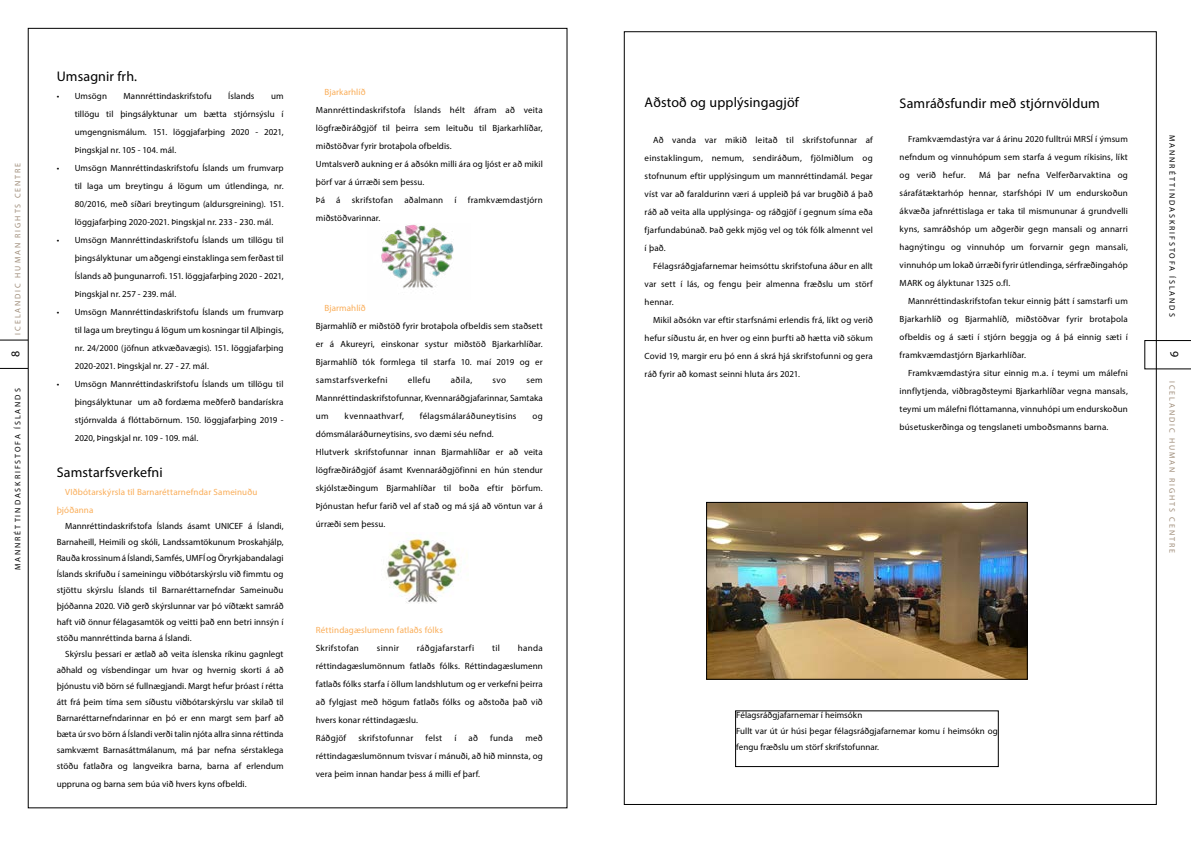
<style>
.page{position:relative;width:1191px;height:842px;background:#fff}
.page>*{position:absolute;margin:0;border:0;box-sizing:border-box;transform-origin:0 0}
.t1{font:14px "Myriad Pro";letter-spacing:.01em;color:#000}
.t2{font:12px "Myriad Pro";color:#000}
.t3{font:9px/18px "Myriad Pro";letter-spacing:.01em;color:#000;text-align:justify}
.t4{font:9px/18px "Myriad Pro";letter-spacing:.015em;color:#faad58}
.t5{font:9px "Myriad Pro";letter-spacing:.03em;color:#000}
.t6{font:9px "Myriad Pro";letter-spacing:.04em;color:#000}
.t7{font:9px "Myriad Pro";letter-spacing:.035em;color:#000}
.t8{font:8px "Myriad Pro";letter-spacing:.24em;color:#000}
.t9{font:8px "Myriad Pro";letter-spacing:.24em;color:#9f8d7a}
</style>
<div class="page">
<svg style="left:1144px;top:340px;width:47px;height:29px"></svg>
<svg style="left:0;top:340px;width:28px;height:29px"></svg>
<img style="left:386px;top:538px;width:73px;height:65px">
<img style="left:381px;top:224px;width:73px;height:65px">
<img style="left:708px;top:504px;width:317px;height:174px">
<div style="left:706px;top:502px;width:321px;height:178px;border:1px solid #000"></div>
<div style="left:735px;top:710px;width:263px;height:57px;border:1px solid #000"></div>
<p class="t9" style="left:13px;top:335px;width:174px;rotate:-90deg">ICELANDIC HUMAN RIGHTS CENTRE</p>
<h2 class="t2" style="left:8px;top:357px;width:8px;rotate:-90deg">8</h2>
<p class="t8" style="left:13px;top:570px;width:183px;rotate:-90deg">MANNRÉTTINDASKRIFSTOFA ÍSLANDS</p>
<h1 class="t1" style="left:57px;top:68px;width:82px">Umsagnir frh.</h1>
<p class="t3" style="left:57px;top:87px;width:52px">• Umsögn</p>
<p class="t3" style="left:124px;top:87px;width:90px">Mannréttindaskrifstofu</p>
<p class="t3" style="left:228px;top:87px;width:28px">Íslands</p>
<p class="t3" style="left:75px;top:87px;width:210px;text-indent:196px">um tillögu til þingsályktunar um bætta stjórnsýslu í umgengnismálum. 151. löggjafarþing 2020 - 2021, Þingskjal nr. 105 - 104. mál.</p>
<p class="t3" style="left:75px;top:159px;width:210px;text-indent:-18px">• Umsögn Mannréttindaskrifstofu Íslands um frumvarp til laga um breytingu á lögum um útlendinga, nr.<br>80/2016, með síðari breytingum (aldursgreining). 151. löggjafarþing 2020-2021. Þingskjal nr. 233 - 230. mál.</p>
<p class="t3" style="left:75px;top:231px;width:210px;text-indent:-18px">• Umsögn Mannréttindaskrifstofu Íslands um tillögu til þingsályktunar um aðgengi einstaklinga sem ferðast til Íslands að þungunarrofi. 151. löggjafarþing 2020 - 2021, Þingskjal nr. 257 - 239. mál.</p>
<p class="t3" style="left:75px;top:303px;width:210px;text-indent:-18px">• Umsögn Mannréttindaskrifstofu Íslands um frumvarp til laga um breytingu á lögum um kosningar til Alþingis, nr. 24/2000 (jöfnun atkvæðavægis). 151. löggjafarþing 2020-2021. Þingskjal nr. 27 - 27. mál.</p>
<p class="t3" style="left:75px;top:375px;width:210px;text-indent:-18px">• Umsögn Mannréttindaskrifstofu Íslands um tillögu til þingsályktunar um að fordæma meðferð bandarískra stjórnvalda á flóttabörnum. 150. löggjafarþing 2019 - 2020, Þingskjal nr. 109 - 109. mál.</p>
<h1 class="t1" style="left:57px;top:464px;width:107px">Samstarfsverkefni</h1>
<p class="t4" style="left:57px;top:483px;width:202px;text-indent:9px">VIðbótarskýrsla til Barnaréttarnefndar Sameinuðu þjóðanna</p>
<p class="t3" style="left:57px;top:518px;width:228px;line-height:16px;text-indent:9px">Mannréttindaskrifstofa Íslands ásamt UNICEF á Íslandi, Barnaheill, Heimili og skóli, Landssamtökunum Þroskahjálp, Rauða krossinum á Íslandi, Samfés, UMFÍ og Öryrkjabandalagi Íslands skrifuðu í sameiningu viðbótarskýrslu við fimmtu og stjöttu skýrslu Íslands til Barnaréttarnefndar Sameinuðu þjóðanna 2020. Við gerð skýrslunnar var þó víðtækt samráð haft við önnur félagasamtök og veitti það enn betri innsýn í stöðu mannréttinda barna á Íslandi.</p>
<p class="t3" style="left:57px;top:646px;width:228px;line-height:16px;text-indent:9px">Skýrslu þessari er ætlað að veita íslenska ríkinu gagnlegt aðhald og vísbendingar um hvar og hvernig skorti á að þjónustu við börn sé fullnægjandi. Margt hefur þróast í rétta átt frá þeim tíma sem síðustu viðbótarskýrslu var skilað til Barnaréttarnefndarinnar en þó er enn margt sem þarf að bæta úr svo börn á Íslandi verði talin njóta allra sinna réttinda samkvæmt Barnasáttmálanum, má þar nefna sérstaklega stöðu fatlaðra og langveikra barna, barna af erlendum</p>
<p class="t3" style="left:57px;top:775px;width:191px">uppruna og barna sem búa við hvers kyns ofbeldi.</p>
<p class="t4" style="left:324px;top:83px;width:43px">Bjarkarhlíð</p>
<p class="t3" style="left:316px;top:101px;width:228px;text-align:left">Mannréttindaskrifstofa Íslands hélt áfram að veita lögfræðiráðgjöf til þeirra sem leituðu til Bjarkarhlíðar, miðstöðvar fyrir brotaþola ofbeldis.<br>Umtalsverð aukning er á aðsókn milli ára og ljóst er að mikil þörf var á úrræði sem þessu.<br>Þá á skrifstofan aðalmann í framkvæmdastjórn miðstöðvarinnar.</p>
<p class="t4" style="left:324px;top:299px;width:43px">Bjarmahlíð</p>
<p class="t3" style="left:316px;top:317px;width:228px">Bjarmahlíð er miðstöð fyrir brotaþola ofbeldis sem staðsett er á Akureyri, einskonar systur miðstöð Bjarkarhlíðar.<br>Bjarmahlíð tók formlega til starfa 10. maí 2019 og er samstarfsverkefni</p>
<p class="t3" style="left:408px;top:371px;width:24px">ellefu</p>
<p class="t3" style="left:451px;top:371px;width:23px">aðila,</p>
<p class="t3" style="left:492px;top:371px;width:15px">svo</p>
<p class="t3" style="left:316px;top:371px;width:228px;text-indent:211px">sem Mannréttindaskrifstofunnar, Kvennaráðgjafarinnar, Samtaka um</p>
<p class="t5" style="left:344px;top:411px;width:61px">kvennaathvarf,</p>
<p class="t5" style="left:420px;top:411px;width:98px">félagsmálaráðuneytisins</p>
<p class="t3" style="left:532px;top:407px;width:12px">og</p>
<p class="t3" style="left:316px;top:425px;width:228px;text-align:left">dómsmálaráðurneytisins, svo dæmi séu nefnd.<br>Hlutverk skrifstofunnar innan Bjarmahlíðar er að veita lögfræðiráðgjöf ásamt Kvennaráðgjöfinni en hún stendur skjólstæðingum Bjarmahlíðar til boða eftir þörfum.<br>Þjónustan hefur farið vel af stað og má sjá að vöntun var á úrræði sem þessu.</p>
<p class="t4" style="left:316px;top:621px;width:128px">Réttindagæslumenn fatlaðs fólks</p>
<p class="t7" style="left:316px;top:643px;width:45px">Skrifstofan</p>
<p class="t3" style="left:377px;top:639px;width:24px">sinnir</p>
<p class="t6" style="left:417px;top:643px;width:59px">ráðgjafarstarfi</p>
<p class="t3" style="left:492px;top:639px;width:9px">til</p>
<p class="t3" style="left:316px;top:639px;width:228px;text-align:left;text-indent:202px">handa réttindagæslumönnum fatlaðs fólks. Réttindagæslumenn fatlaðs fólks starfa í öllum landshlutum og er verkefni þeirra að fylgjast með högum fatlaðs fólks og aðstoða það við hvers konar réttindagæslu.<br>Ráðgjöf</p>
<p class="t3" style="left:358px;top:729px;width:56px">skrifstofunnar</p>
<p class="t3" style="left:425px;top:729px;width:18px">felst</p>
<p class="t3" style="left:454px;top:729px;width:4px">í</p>
<p class="t3" style="left:468px;top:729px;width:11px">að</p>
<p class="t3" style="left:490px;top:729px;width:24px">funda</p>
<p class="t3" style="left:316px;top:729px;width:228px;text-indent:209px">með réttindagæslumönnum tvisvar í mánuði, að hið minnsta, og vera þeim innan handar þess á milli ef þarf.</p>
<h1 class="t1" style="left:644px;top:94px;width:156px">Aðstoð og upplýsingagjöf</h1>
<p class="t3" style="left:644px;top:131px;width:230px;text-indent:9px">Að vanda var mikið leitað til skrifstofunnar af einstaklingum, nemum, sendiráðum, fjölmiðlum og stofnunum eftir upplýsingum um mannréttindamál. Þegar víst var að faraldurinn væri á uppleið þá var brugðið á það ráð að veita alla upplýsinga- og ráðgjöf í gegnum síma eða fjarfundabúnað. Það gekk mjög vel og tók fólk almennt vel í það.</p>
<p class="t3" style="left:644px;top:257px;width:230px;text-indent:9px">Félagsráðgjafarnemar heimsóttu skrifstofuna áður en allt var sett í lás, og fengu þeir almenna fræðslu um störf hennar.</p>
<p class="t3" style="left:644px;top:311px;width:230px;text-indent:9px">Mikil aðsókn var eftir starfsnámi erlendis frá, líkt og verið hefur síðustu ár, en hver og einn þurfti að hætta við sökum Covid 19, margir eru þó enn á skrá hjá skrifstofunni og gera ráð fyrir að komast seinni hluta árs 2021.</p>
<h1 class="t1" style="left:899px;top:94px;width:202px">Samráðsfundir með stjórnvöldum</h1>
<p class="t3" style="left:899px;top:130px;width:230px;text-indent:9px">Framkvæmdastýra var á árinu 2020 fulltrúi MRSÍ í ýmsum nefndum og vinnuhópum sem starfa á vegum ríkisins, líkt og verið hefur.</p>
<p class="t3" style="left:899px;top:166px;width:230px;text-indent:79px">Má þar nefna Velferðarvaktina og sárafátæktarhóp hennar, starfshópi IV um endurskoðun ákvæða jafnréttislaga er taka til mismununar á grundvelli kyns, samráðshóp um aðgerðir gegn mansali og annarri hagnýtingu og vinnuhóp um forvarnir gegn mansali, vinnuhóp um lokað úrræði fyrir útlendinga, sérfræðingahóp MARK og ályktunar 1325 o.fl.</p>
<p class="t3" style="left:899px;top:292px;width:230px;text-indent:9px">Mannréttindaskrifstofan tekur einnig þátt í samstarfi um Bjarkarhlíð og Bjarmahlíð, miðstöðvar fyrir brotaþola ofbeldis og á sæti í stjórn beggja og á þá einnig sæti í framkvæmdastjórn Bjarkarhlíðar.</p>
<p class="t3" style="left:899px;top:364px;width:230px;text-indent:9px">Framkvæmdastýra situr einnig m.a. í teymi um málefni innflytjenda, viðbragðsteymi Bjarkarhlíðar vegna mansals, teymi um málefni flóttamanna, vinnuhópi um endurskoðun búsetuskerðinga og tengslaneti umboðsmanns barna.</p>
<p class="t8" style="left:1177px;top:135px;width:183px;rotate:90deg">MANNRÉTTINDASKRIFSTOFA ÍSLANDS</p>
<h2 class="t2" style="left:1181px;top:351px;width:8px;rotate:90deg">9</h2>
<p class="t9" style="left:1177px;top:381px;width:174px;rotate:90deg">ICELANDIC HUMAN RIGHTS CENTRE</p>
<p class="t3" style="left:736px;top:707px;width:263px;line-height:16px;text-align:left">Félagsráðgjafarnemar í heimsókn<br>Fullt var út úr húsi þegar félagsráðgjafarnemar komu í heimsókn og fengu fræðslu um störf skrifstofunnar.</p>
</div>
